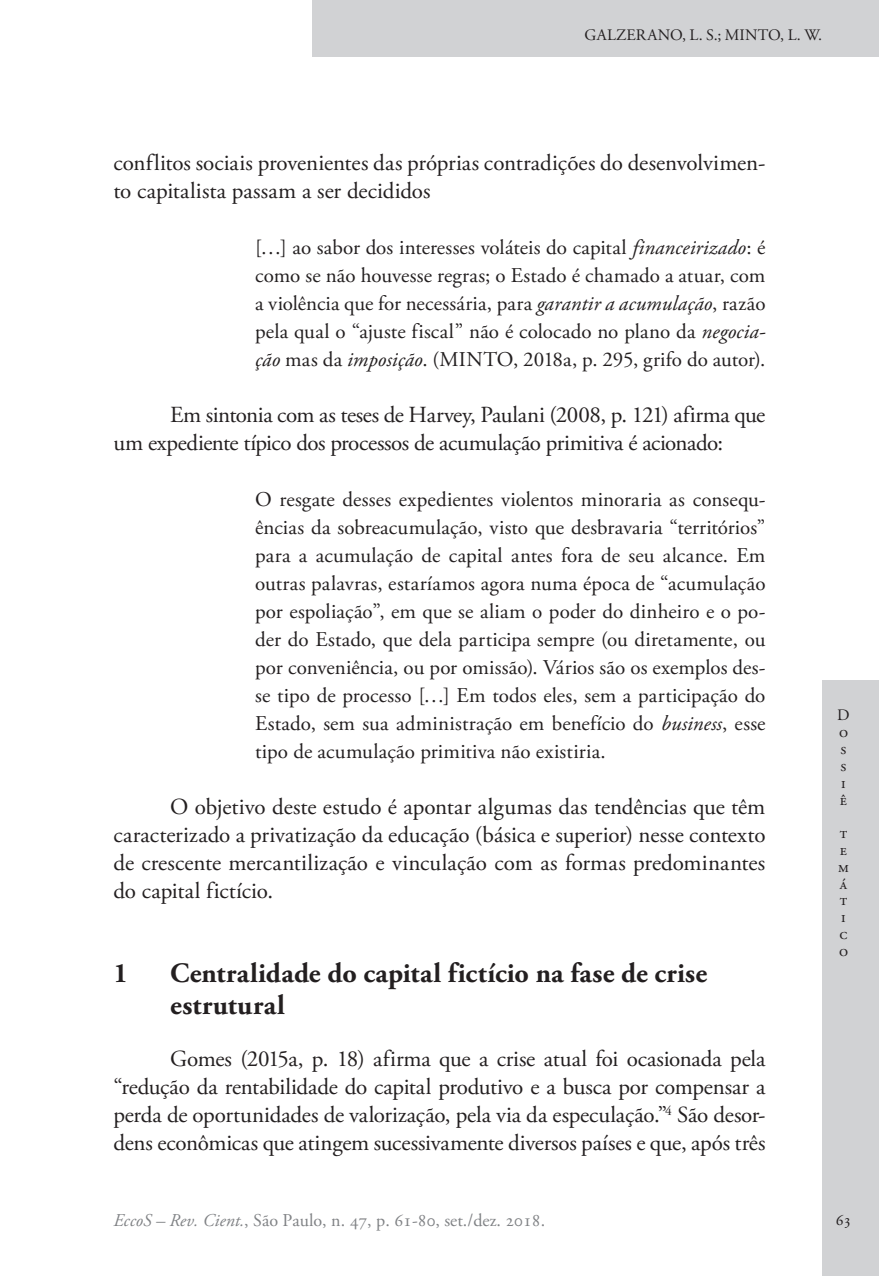
<style>
.page{position:relative;width:879px;height:1276px;background:#fff}
.page>*{position:absolute;margin:0;border:0;box-sizing:border-box;transform-origin:0 0}
.Ec_SubTitulo{font:700 28px/32px "Adobe Garamond Pro";letter-spacing:.01em;color:#231f20}
.Ec_Normal{font:23px/28px "Adobe Garamond Pro";letter-spacing:-.01em;color:#231f20}
.Ec_Normal_-_citação{font:21px/28px "Adobe Garamond Pro";letter-spacing:.005em;color:#231f20;text-align:justify}
.t1{font:18px "Adobe Garamond Pro";color:#808285}
.Ec_xxCantoSsups{font:16px/16.8px "Adobe Garamond Pro";letter-spacing:.01em;color:#231f20}
.s1{font-style:italic}
</style>
<div class="page">
<div style="left:312px;top:0;width:567px;height:57px;background:#d1d2d4"></div>
<div style="left:822px;top:680px;width:57px;height:596px;background:#d1d2d4"></div>
<p class="Ec_xxCantoSsups" style="left:584px;top:27px;width:239px">GALZERANO, L. S.; MINTO, L. W.</p>
<p class="Ec_Normal" style="left:113px;top:150px;width:653px">conflitos sociais provenientes das próprias contradições do desenvolvimen&shy;to capitalista passam a ser decididos</p>
<p class="Ec_Normal_-_citação" style="left:255px;top:234px;width:512px">[…] ao sabor dos interesses voláteis do capital <span class="s1">financeirizado</span>: é como se não houvesse regras; o Estado é chamado a atuar, com a violência que for necessária, para <span class="s1">garantir a acumulação</span>, razão pela qual o “ajuste fiscal” não é colocado no plano da <span class="s1">negocia&shy;ção</span> mas da <span class="s1">imposição</span>. (MINTO, 2018a, p. 295, grifo do autor).</p>
<p class="Ec_Normal" style="left:113px;top:402px;width:653px;text-indent:57px">Em sintonia com as teses de Harvey, Paulani (2008, p. 121) afirma que um expediente típico dos processos de acumulação primitiva é acionado:</p>
<p class="Ec_Normal_-_citação" style="left:255px;top:486px;width:512px">O resgate desses expedientes violentos minoraria as consequ&shy;ências da sobreacumulação, visto que desbravaria “territórios” para a acumulação de capital antes fora de seu alcance. Em outras palavras, estaríamos agora numa época de “acumulação por espoliação”, em que se aliam o poder do dinheiro e o po&shy;der do Estado, que dela participa sempre (ou diretamente, ou por conveniência, ou por omissão). Vários são os exemplos des&shy;se tipo de processo […] Em todos eles, sem a participação do Estado, sem sua administração em benefício do <span class="s1">business</span>, esse tipo de acumulação primitiva não existiria.</p>
<p class="Ec_Normal" style="left:113px;top:794px;width:653px;text-align:justify;text-indent:57px">O objetivo deste estudo é apontar algumas das tendências que têm caracterizado a privatização da educação (básica e superior) nesse contexto de crescente mercantilização e vinculação com as formas predominantes do capital fictício.</p>
<p class="Ec_SubTitulo" style="left:113px;top:958px;width:16px">1</p>
<p class="Ec_SubTitulo" style="left:170px;top:958px;width:538px">Centralidade do capital fictício na fase de crise estrutural</p>
<p class="Ec_Normal" style="left:113px;top:1046px;width:654px;text-align:justify;text-indent:57px">Gomes (2015a, p. 18) afirma que a crise atual foi ocasionada pela “redução da rentabilidade do capital produtivo e a busca por compensar a perda de oportunidades de valorização, pela via da especulação.”<sup>4</sup> São desor&shy;dens econômicas que atingem sucessivamente diversos países e que, após três</p>
<p class="Ec_xxCantoSsups" style="left:837px;top:707px;width:14px">D o s s i ê</p>
<p class="Ec_xxCantoSsups" style="left:838px;top:825px;width:12px">t e m á t i c o</p>
<p class="t1" style="left:113px;top:1209px;width:433px"><span class="s1">EccoS – Rev. Cient.</span>, São Paulo, n. 47, p. 61-80, set./dez. 2018.</p>
<p class="Ec_xxCantoSsups" style="left:836px;top:1212px;width:17px">63</p>
</div>
